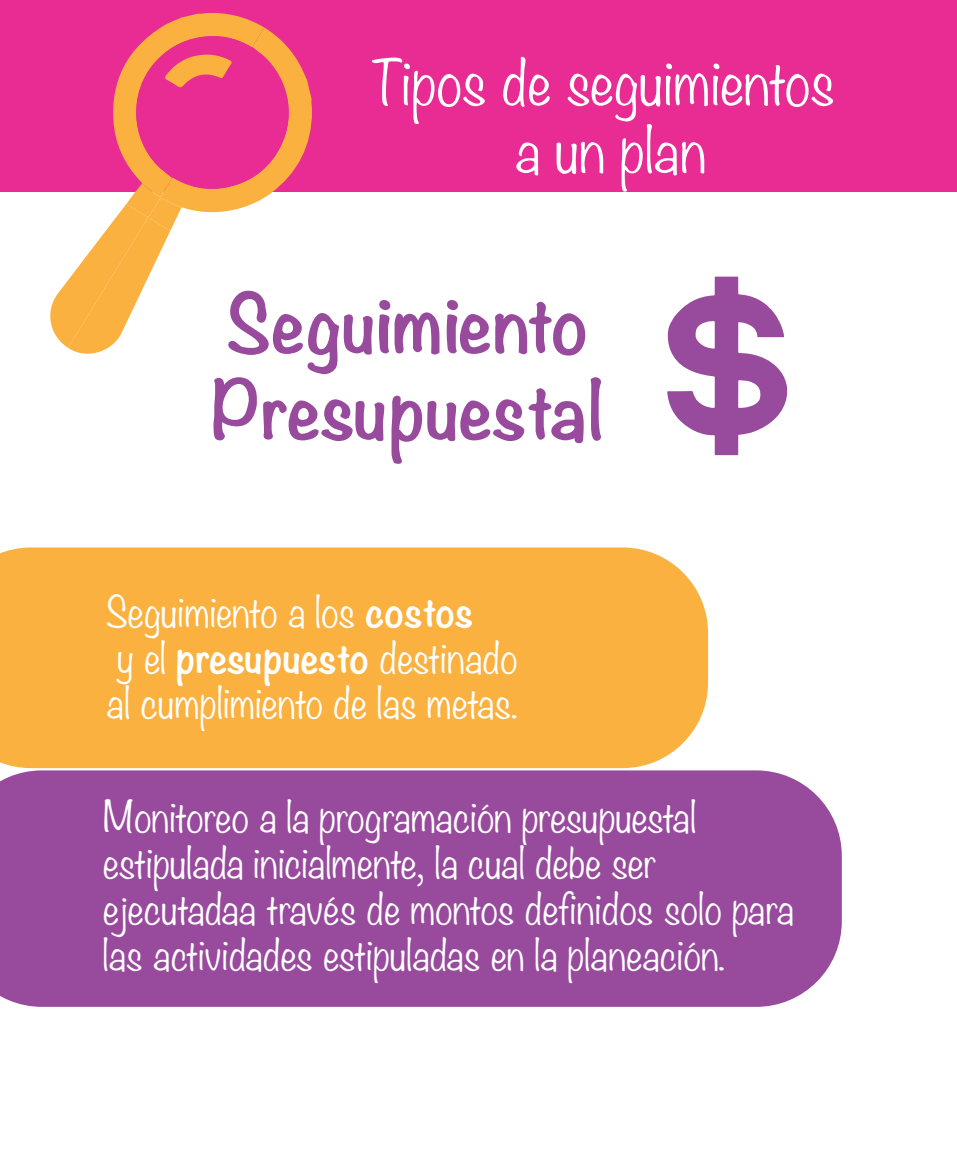
<style>
.page{position:relative;width:957px;height:1149px;background:#fff}
.page>*{position:absolute;margin:0;border:0;box-sizing:border-box;transform-origin:0 0}
.t1{font:700 72px/86.4px "Noteworthy";color:#984b9d}
.t2{font:300 56.25px/67.5px "Noteworthy";color:#fff;text-align:center}
.t3{font:300 38.25px/45.9px "Noteworthy";color:#fff}
.s1{font-weight:700}
</style>
<div class="page">
<div style="left:0;top:547px;width:708px;height:221px;background:#fbb13f"></div>
<div style="left:0;top:770px;width:842px;height:236px;background:#984b9d"></div>
<div style="left:0;top:0;width:957px;height:191px;background:#e82c94"></div>
<svg style="left:44px;top:13px;width:268px;height:341px"></svg>
<svg style="left:667px;top:276px;width:120px;height:179px"></svg>
<h2 class="t2" style="left:371px;top:47px;width:466px">Tipos de seguimientos a un plan</h2>
<h1 class="t1" style="left:211px;top:279px;width:394px">Seguimiento<br>Presupuestal</h1>
<p class="t3" style="left:106px;top:587px;width:413px">Seguimiento a los <span class="s1">costos<br></span>y el <span class="s1">presupuesto</span> destinado al cumplimiento de las metas.</p>
<p class="t3" style="left:103px;top:792px;width:692px">Monitoreo a la programación presupuestal estipulada inicialmente, la cual debe ser ejecutadaa través de montos definidos solo para las actividades estipuladas en la planeación.</p>
</div>
